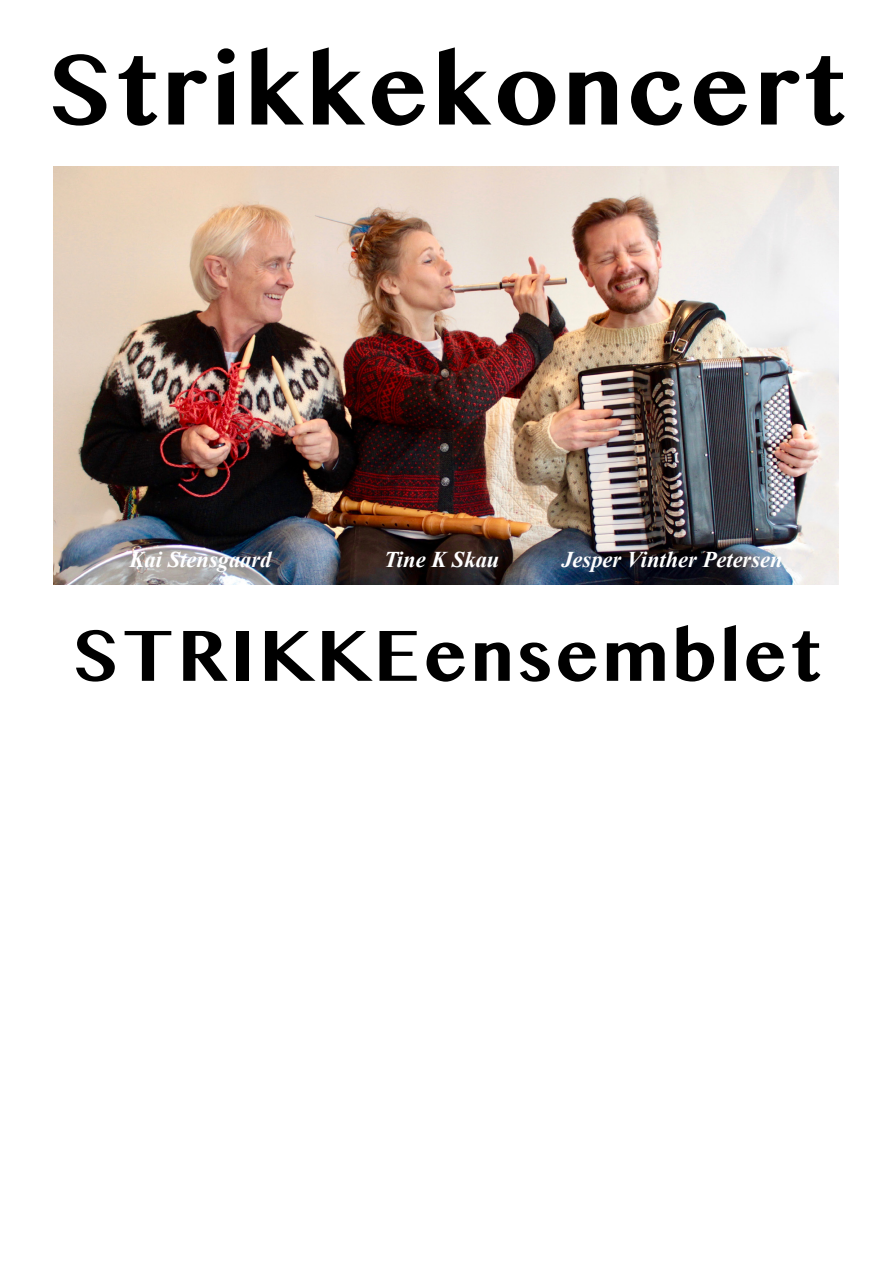
<style>
.page{position:relative;width:893px;height:1263px;background:#fff}
.page>*{position:absolute;margin:0;border:0;box-sizing:border-box;transform-origin:0 0}
.t1{font:700 87px "Bangla MN";letter-spacing:.05em;color:#000}
.t2{font:700 63px "Bangla MN";letter-spacing:.05em;color:#000}
.t3{font:italic 700 22.5px "Times New Roman";color:#fff}
</style>
<div class="page">
<img style="left:54px;top:167px;width:785px;height:418px">
<p class="t1" style="left:47px;top:25px;width:799px">Strikkekoncert</p>
<p class="t3" style="left:130px;top:543px;width:143px">Kai Stensgaard</p>
<p class="t3" style="left:384px;top:543px;width:117px">Tine K Skau</p>
<p class="t3" style="left:561px;top:543px;width:223px">Jesper Vinther Petersen</p>
<p class="t2" style="left:72px;top:609px;width:750px">STRIKKEensemblet</p>
</div>
